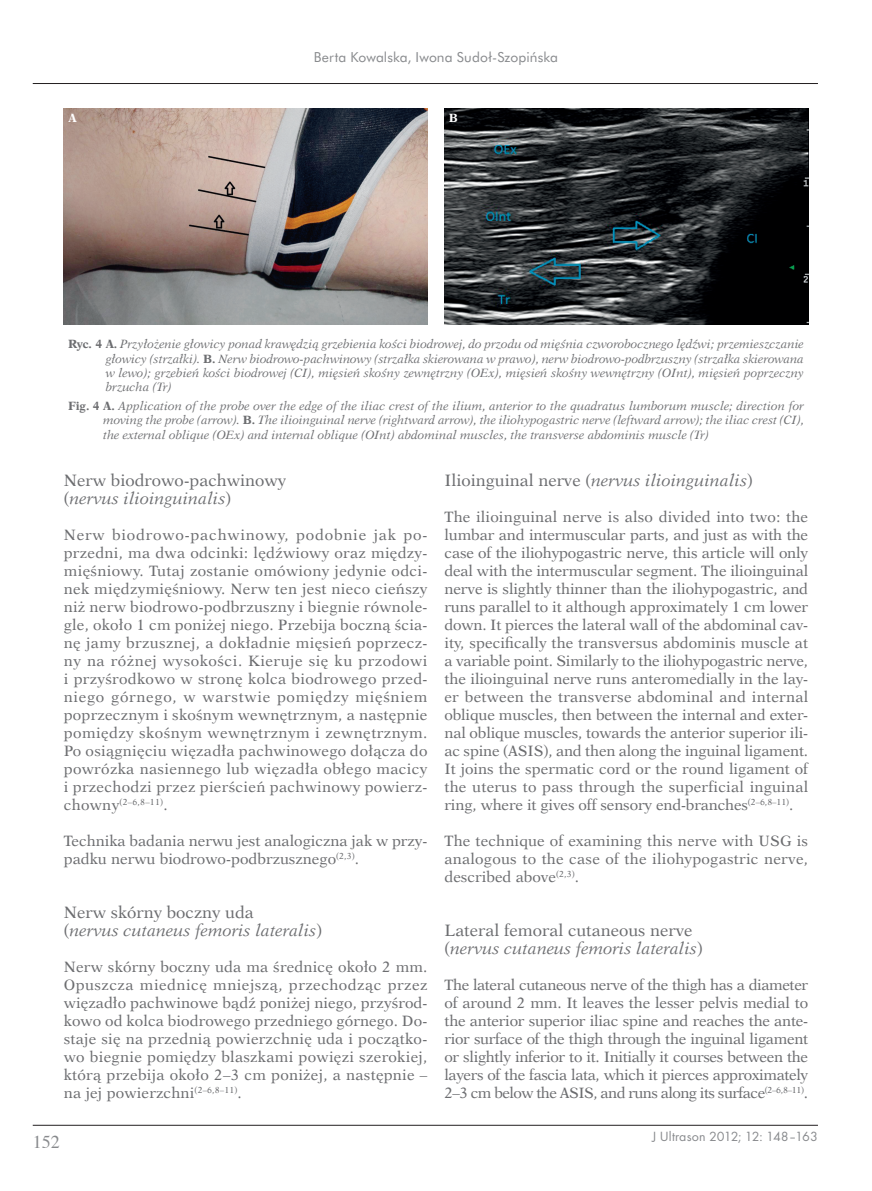
<style>
.page{position:relative;width:872px;height:1191px;background:#fff}
.page>*{position:absolute;margin:0;border:0;box-sizing:border-box;transform-origin:0 0}
.t1{font:18px "Times";color:#888a8d}
.t2{font:16.5px/18px "Dutch 823 EU";color:#6c6d70}
.t3{font:italic 16.5px/18px "Dutch 823 EU";color:#6c6d70}
.t4{font:15px/18px "Dutch 823 EU";color:#6c6d70;text-align:justify}
.t5{font:13.8px "Futura PL";letter-spacing:.01em;color:#888a8d}
.t6{font:13.8px "Pfutura";color:#888a8d}
.t7{font:italic 12px/14.4px "Dutch 823 EU";color:#6c6d70;text-align:justify}
.t8{font:700 12px "Dutch 823 EU";color:#fff}
.t9{font:8.7px "Dutch 823 EU";color:#6c6d70}
.s1{font-weight:700;font-style:normal}
.s2{font-style:italic}
.s3{font-size:15px}
.s4{font-style:normal}
</style>
<div class="page">
<hr style="left:33px;top:1125px;width:785px;height:1px;background:#231f20">
<hr style="left:33px;top:83px;width:785px;height:1px;background:#231f20">
<img style="left:64px;top:108px;width:363px;height:216px">
<img style="left:444px;top:108px;width:364px;height:216px">
<p class="t5" style="left:314px;top:51px;width:246px">Berta Kowalska, Iwona Sudoł-Szopiƒska</p>
<p class="t8" style="left:68px;top:110px;width:10px">A</p>
<p class="t8" style="left:449px;top:110px;width:11px">B</p>
<p class="t7" style="left:106px;top:336px;width:699px;text-indent:-38px"><span class="s1">Ryc. 4 A.</span> Przyłożenie głowicy ponad krawędzią grzebienia kości biodrowej, do przodu od mięśnia czworobocznego lędźwi; przemieszczanie głowicy (strzałki). <span class="s1">B.</span> Nerw biodrowo-pachwinowy (strzałka skierowana w prawo), nerw biodrowo-podbrzuszny (strzałka skierowana w lewo); grzebień kości biodrowej (CI), mięsień skośny zewnętrzny (OEx), mięsień skośny wewnętrzny (OInt), mięsień poprzeczny brzucha (Tr)</p>
<p class="t7" style="left:103px;top:398px;width:702px;text-indent:-35px"><span class="s1">Fig. 4 A.</span> Application of the probe over the edge of the iliac crest of the ilium, anterior to the quadratus lumborum muscle; direction for moving the probe (arrow). <span class="s1">B.</span> The ilioinguinal nerve (rightward arrow), the iliohypogastric nerve (leftward arrow); the iliac crest (CI), the external oblique (OEx) and internal oblique (OInt) abdominal muscles, the transverse abdominis muscle (Tr)</p>
<p class="t2" style="left:64px;top:471px;width:224px">Nerw biodrowo-pachwinowy (<span class="s2">nervus ilioinguinalis</span>)</p>
<p class="t4" style="left:64px;top:526px;width:365px">Nerw biodrowo-pachwinowy, podobnie jak po&shy;przedni, ma dwa odcinki: lędźwiowy oraz między&shy;mięśniowy. Tutaj zostanie omówiony jedynie odci&shy;nek międzymięśniowy. Nerw ten jest nieco cieńszy niż nerw biodrowo-podbrzuszny i biegnie równole&shy;gle, około 1 cm poniżej niego. Przebija boczną ścia&shy;nę jamy brzusznej, a dokładnie mięsień poprzecz&shy;ny na różnej wysokości. Kieruje się ku przodowi i przyśrodkowo w stronę kolca biodrowego przed&shy;niego górnego, w warstwie pomiędzy mięśniem poprzecznym i skośnym wewnętrznym, a następnie pomiędzy skośnym wewnętrznym i zewnętrznym.<br>Po osiągnięciu więzadła pachwinowego dołącza do powrózka nasiennego lub więzadła obłego macicy i przechodzi przez pierścień pachwinowy powierz-</p>
<p class="t9" style="left:64px;top:797px;width:105px"><span class="s3">chowny</span>(2–6,8–11)<span class="s3">.</span></p>
<p class="t4" style="left:64px;top:832px;width:365px">Technika badania nerwu jest analogiczna jak w przy&shy;padku nerwu biodrowo-podbrzusznego<sup>(2,3)</sup>.</p>
<p class="t3" style="left:64px;top:903px;width:260px"><span class="s4">Nerw skórny boczny uda<br>(</span>nervus cutaneus femoris lateralis<span class="s4">)</span></p>
<p class="t4" style="left:64px;top:958px;width:365px">Nerw skórny boczny uda ma średnicę około 2 mm.<br>Opuszcza miednicę mniejszą, przechodząc przez więzadło pachwinowe bądź poniżej niego, przyśrod&shy;kowo od kolca biodrowego przedniego górnego. Do&shy;staje się na przednią powierzchnię uda i początko&shy;wo biegnie pomiędzy blaszkami powięzi szerokiej, którą przebija około 2–3 cm poniżej, a następnie – na jej powierzchni<sup>(2–6,8–11)</sup>.</p>
<p class="t3" style="left:444px;top:471px;width:310px"><span class="s4">Ilioinguinal nerve (</span>nervus ilioinguinalis<span class="s4">)</span></p>
<p class="t4" style="left:444px;top:508px;width:365px">The ilioinguinal nerve is also divided into two: the lumbar and intermuscular parts, and just as with the case of the iliohypogastric nerve, this article will only deal with the intermuscular segment. The ilioinguinal nerve is slightly thinner than the iliohypogastric, and runs parallel to it although approximately 1 cm lower down. It pierces the lateral wall of the abdominal cav&shy;ity, specifically the transversus abdominis muscle at a variable point. Similarly to the iliohypogastric nerve, the ilioinguinal nerve runs anteromedially in the lay&shy;er between the transverse abdominal and internal oblique muscles, then between the internal and exter&shy;nal oblique muscles, towards the anterior superior ili&shy;ac spine (ASIS), and then along the inguinal ligament.<br>It joins the spermatic cord or the round ligament of the uterus to pass through the superficial inguinal ring, where it gives off sensory end-branches<sup>(2–6,8–11)</sup>.</p>
<p class="t4" style="left:444px;top:832px;width:365px">The technique of examining this nerve with USG is analogous to the case of the iliohypogastric nerve, described above<sup>(2,3)</sup>.</p>
<p class="t2" style="left:444px;top:921px;width:260px">Lateral femoral cutaneous nerve (<span class="s2">nervus cutaneus femoris lateralis</span>)</p>
<p class="t4" style="left:444px;top:976px;width:365px">The lateral cutaneous nerve of the thigh has a diameter of around 2 mm. It leaves the lesser pelvis medial to the anterior superior iliac spine and reaches the ante&shy;rior surface of the thigh through the inguinal ligament or slightly inferior to it. Initially it courses between the layers of the fascia lata, which it pierces approximately 2–3 cm below the ASIS, and runs along its surface<sup>(2–6,8–11)</sup>.</p>
<p class="t1" style="left:33px;top:1134px;width:28px">152</p>
<p class="t6" style="left:652px;top:1130px;width:167px">J Ultrason 2012; 12: 148–163</p>
</div>
